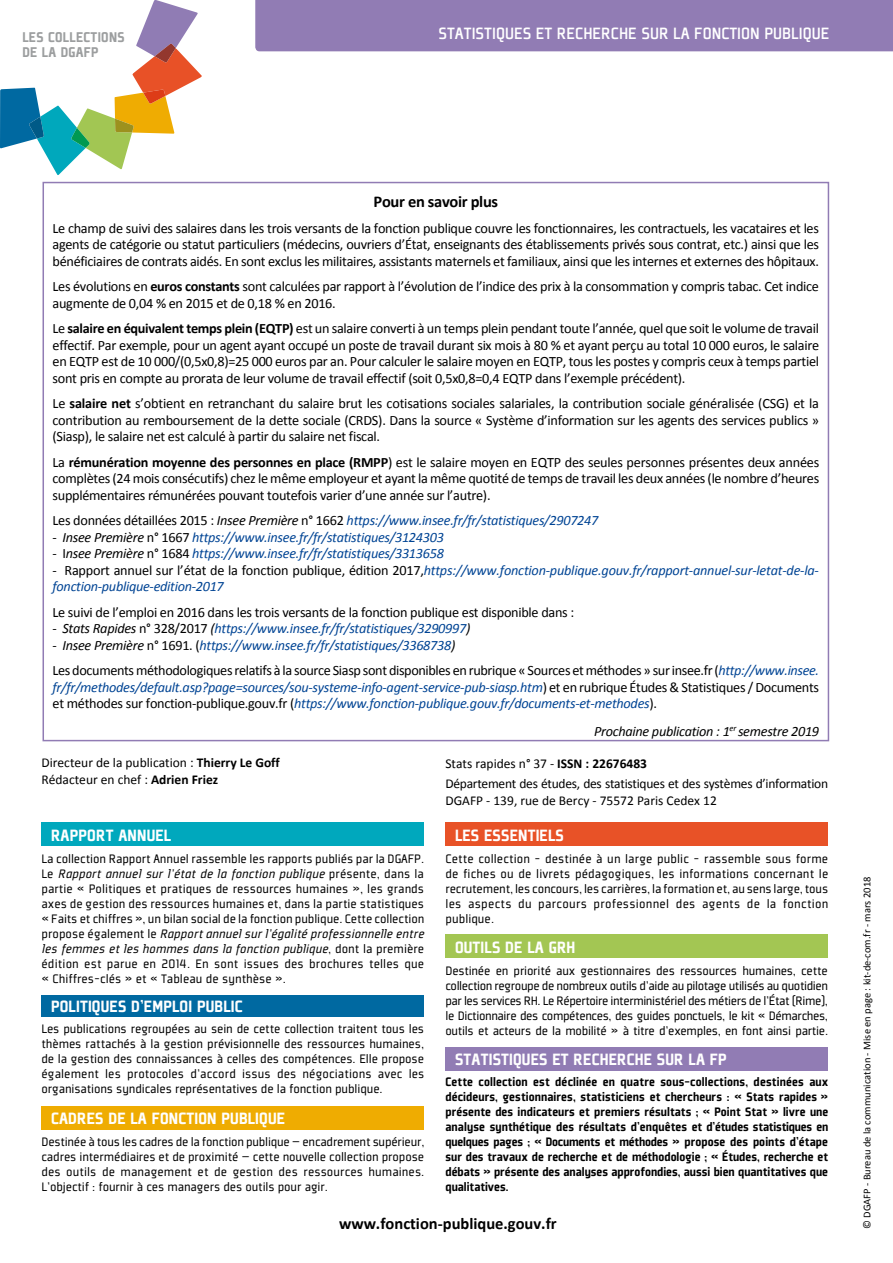
<style>
.page{position:relative;width:893px;height:1263px;background:#fff}
.page>*{position:absolute;margin:0;border:0;box-sizing:border-box;transform-origin:0 0}
.t1{font:900 18px "Plexes";letter-spacing:.01em;color:#fff}
.t2{font:500 18px "Plexes";color:#fff}
.t3{font:700 16.5px "Calibri";color:#000}
.t4{font:700 16.5px "Calibri";letter-spacing:-.02em;color:#000}
.t5{font:900 15.6px/14.9px "Plexes";letter-spacing:.02em;color:#9c9e9f}
.t6{font:14.25px/16.5px "Calibri";letter-spacing:-.02em;color:#000;text-align:justify}
.t7{font:italic 14.25px/16.5px "Calibri";letter-spacing:-.02em;color:#004494}
.t8{font:italic 14.25px "Calibri";letter-spacing:-.02em;color:#000}
.t9{font:13.5px/15px "Plexes";letter-spacing:-.01em;color:#000;text-align:justify}
.t10{font:900 13.5px/15px "Plexes";color:#000;text-align:justify}
.t11{font:13.5px/16.5px "Calibri";color:#000}
.t12{font:13.5px/20.7px "Calibri";letter-spacing:-.02em;color:#000}
.t13{font:10.5px "Calibri";color:#000}
.s1{font-weight:700}
.s2{font-style:normal;color:#000}
.s3{color:#000}
.s4{font-style:italic}
.s5{font-style:italic;color:#004494}
</style>
<div class="page">
<div style="left:255px;top:0;width:638px;height:51px;background:#917cb4"></div>
<div style="left:41px;top:823px;width:383px;height:23px;background:#00a8bd"></div>
<div style="left:41px;top:1106px;width:383px;height:23px;background:#efac01"></div>
<div style="left:41px;top:995px;width:383px;height:22px;background:#0069a1"></div>
<div style="left:445px;top:823px;width:383px;height:23px;background:#e85227"></div>
<div style="left:445px;top:1047px;width:383px;height:23px;background:#917cb4"></div>
<div style="left:445px;top:935px;width:383px;height:23px;background:#a3c653"></div>
<svg style="left:0;top:0;width:202px;height:175px"></svg>
<p class="t5" style="left:22px;top:30px;width:104px">LES COLLECTIONS<br>DE LA DGAFP</p>
<p class="t2" style="left:438px;top:24px;width:392px">STATISTIQUES ET RECHERCHE SUR LA FONCTION PUBLIQUE</p>
<p class="t4" style="left:374px;top:191px;width:126px">Pour en savoir plus</p>
<p class="t6" style="left:53px;top:220px;width:768px">Le champ de suivi des salaires dans les trois versants de la fonction publique couvre les fonctionnaires, les contractuels, les vacataires et les agents de catégorie ou statut particuliers (médecins, ouvriers d’État, enseignants des établissements privés sous contrat, etc.) ainsi que les bénéficiaires de contrats aidés. En sont exclus les militaires, assistants maternels et familiaux, ainsi que les internes et externes des hôpitaux.</p>
<p class="t6" style="left:53px;top:278px;width:768px">Les évolutions en <span class="s1">euros constants</span> sont calculées par rapport à l’évolution de l’indice des prix à la consommation y compris tabac. Cet indice augmente de 0,04 % en 2015 et de 0,18 % en 2016.</p>
<p class="t6" style="left:53px;top:320px;width:768px">Le <span class="s1">salaire en équivalent temps plein (EQTP)</span> est un salaire converti à un temps plein pendant toute l’année, quel que soit le volume de travail effectif. Par exemple, pour un agent ayant occupé un poste de travail durant six mois à 80 % et ayant perçu au total 10 000 euros, le salaire en EQTP est de 10 000/(0,5x0,8)=25 000 euros par an. Pour calculer le salaire moyen en EQTP, tous les postes y compris ceux à temps partiel sont pris en compte au prorata de leur volume de travail effectif (soit 0,5x0,8=0,4 EQTP dans l’exemple précédent).</p>
<p class="t6" style="left:53px;top:395px;width:768px">Le <span class="s1">salaire net</span> s’obtient en retranchant du salaire brut les cotisations sociales salariales, la contribution sociale généralisée (CSG) et la contribution au remboursement de la dette sociale (CRDS). Dans la source « Système d’information sur les agents des services publics » (Siasp), le salaire net est calculé à partir du salaire net fiscal.</p>
<p class="t6" style="left:53px;top:454px;width:768px">La <span class="s1">rémunération moyenne des personnes en place (RMPP</span>) est le salaire moyen en EQTP des seules personnes présentes deux années complètes (24 mois consécutifs) chez le même employeur et ayant la même quotité de temps de travail les deux années (le nombre d’heures supplémentaires rémunérées pouvant toutefois varier d’une année sur l’autre).</p>
<p class="t7" style="left:53px;top:511px;width:547px"><span class="s2">Les données détaillées 2015 :</span> <span class="s3">Insee Première</span> <span class="s2">n° 1662</span> https://www.insee.fr/fr/statistiques/2907247</p>
<p class="t7" style="left:53px;top:528px;width:393px"><span class="s2">-</span> <span class="s3">Insee Première</span> <span class="s2">n° 1667</span> https://www.insee.fr/fr/statistiques/3124303</p>
<p class="t7" style="left:53px;top:544px;width:393px"><span class="s2">- I</span><span class="s3">nsee Première</span> <span class="s2">n° 1684</span> https://www.insee.fr/fr/statistiques/3313658</p>
<p class="t7" style="left:53px;top:561px;width:768px"><span class="s2">- Rapport annuel sur l’état de la fonction publique, édition 2017,</span>https://www.fonction-publique.gouv.fr/rapport-annuel-sur-letat-de-la&shy;fonction-publique-edition-2017</p>
<p class="t6" style="left:53px;top:604px;width:523px">Le suivi de l’emploi en 2016 dans les trois versants de la fonction publique est disponible dans :</p>
<p class="t7" style="left:53px;top:619px;width:419px"><span class="s2">-</span> <span class="s3">Stats Rapides</span> <span class="s2">n° 328/2017</span> <span class="s3">(</span>https://www.insee.fr/fr/statistiques/3290997<span class="s3">)</span></p>
<p class="t6" style="left:53px;top:632px;width:768px;line-height:25.5px">- <span class="s4">Insee Première</span> n° 1691. (<span class="s5">https://www.insee.fr/fr/statistiques/3368738</span><span class="s4">)<br></span>Les documents méthodologiques relatifs à la source Siasp sont disponibles en rubrique « Sources et méthodes » sur insee.fr (<span class="s5">http://www.insee.</span></p>
<p class="t7" style="left:53px;top:678px;width:768px">fr/fr/methodes/default.asp?page=sources/sou-systeme-info-agent-service-pub-siasp.htm<span class="s2">) et en rubrique Études &amp; Statistiques / Documents et méthodes sur fonction-publique.gouv.fr (</span>https://www.fonction-publique.gouv.fr/documents-et-methodes<span class="s2">).</span></p>
<p class="t8" style="left:594px;top:721px;width:227px">Prochaine publication : 1<sup>er</sup> semestre 2019</p>
<p class="t11" style="left:41px;top:755px;width:240px">Directeur de la publication : <span class="s1">Thierry Le Goff<br></span>Rédacteur en chef : <span class="s1">Adrien Friez</span></p>
<p class="t12" style="left:445px;top:753px;width:384px">Stats rapides n° 37 - <span class="s1">ISSN : 22676483<br></span>Département des études, des statistiques et des systèmes d’information</p>
<p class="t11" style="left:445px;top:792px;width:273px">DGAFP - 139, rue de Bercy - 75572 Paris Cedex 12</p>
<p class="t1" style="left:51px;top:825px;width:122px">RAPPORT ANNUEL</p>
<p class="t9" style="left:41px;top:851px;width:384px">La collection Rapport Annuel rassemble les rapports publiés par la DGAFP.<br>Le <span class="s4">Rapport annuel sur l’état de la fonction publique</span> présente, dans la partie « Politiques et pratiques de ressources humaines », les grands axes de gestion des ressources humaines et, dans la partie statistiques « Faits et chiffres », un bilan social de la fonction publique. Cette collection propose également le <span class="s4">Rapport annuel sur l’égalité professionnelle entre les femmes et les hommes dans la fonction publique</span>, dont la première édition est parue en 2014. En sont issues des brochures telles que « Chiffres-clés » et « Tableau de synthèse ».</p>
<p class="t1" style="left:455px;top:825px;width:110px">LES ESSENTIELS</p>
<p class="t9" style="left:445px;top:851px;width:384px">Cette collection - destinée à un large public - rassemble sous forme de fiches ou de livrets pédagogiques, les informations concernant le recrutement, les concours, les carrières, la formation et, au sens large, tous les aspects du parcours professionnel des agents de la fonction publique.</p>
<p class="t1" style="left:455px;top:937px;width:122px">OUTILS DE LA GRH</p>
<p class="t9" style="left:445px;top:963px;width:384px">Destinée en priorité aux gestionnaires des ressources humaines, cette collection regroupe de nombreux outils d’aide au pilotage utilisés au quotidien par les services RH. Le Répertoire interministériel des métiers de l’État (Rime), le Dictionnaire des compétences, des guides ponctuels, le kit « Démarches, outils et acteurs de la mobilité » à titre d’exemples, en font ainsi partie.</p>
<p class="t1" style="left:51px;top:997px;width:193px">POLITIQUES D’EMPLOI PUBLIC</p>
<p class="t9" style="left:41px;top:1021px;width:384px">Les publications regroupées au sein de cette collection traitent tous les thèmes rattachés à la gestion prévisionnelle des ressources humaines, de la gestion des connaissances à celles des compétences. Elle propose également les protocoles d’accord issus des négociations avec les organisations syndicales représentatives de la fonction publique.</p>
<p class="t1" style="left:455px;top:1049px;width:273px">STATISTIQUES ET RECHERCHE SUR LA FP</p>
<p class="t10" style="left:445px;top:1074px;width:384px">Cette collection est déclinée en quatre sous-collections, destinées aux décideurs, gestionnaires, statisticiens et chercheurs : « Stats rapides » présente des indicateurs et premiers résultats ; « Point Stat » livre une analyse synthétique des résultats d’enquêtes et d’études statistiques en quelques pages ; « Documents et méthodes » propose des points d’étape sur des travaux de recherche et de méthodologie ; « Études, recherche et débats » présente des analyses approfondies, aussi bien quantitatives que qualitatives.</p>
<p class="t3" style="left:339px;top:1213px;width:219px">www.fonction-publique.gouv.fr</p>
<p class="t1" style="left:51px;top:1109px;width:236px">CADRES DE LA FONCTION PUBLIQUE</p>
<p class="t9" style="left:41px;top:1134px;width:384px">Destinée à tous les cadres de la fonction publique — encadrement supérieur, cadres intermédiaires et de proximité — cette nouvelle collection propose des outils de management et de gestion des ressources humaines.<br>L’objectif : fournir à ces managers des outils pour agir.</p>
<p class="t13" style="left:860px;top:1229px;width:354px;rotate:-90deg">© DGAFP - Bureau de la communication - Mise en page : kit-de-com.fr - mars 2018</p>
</div>
